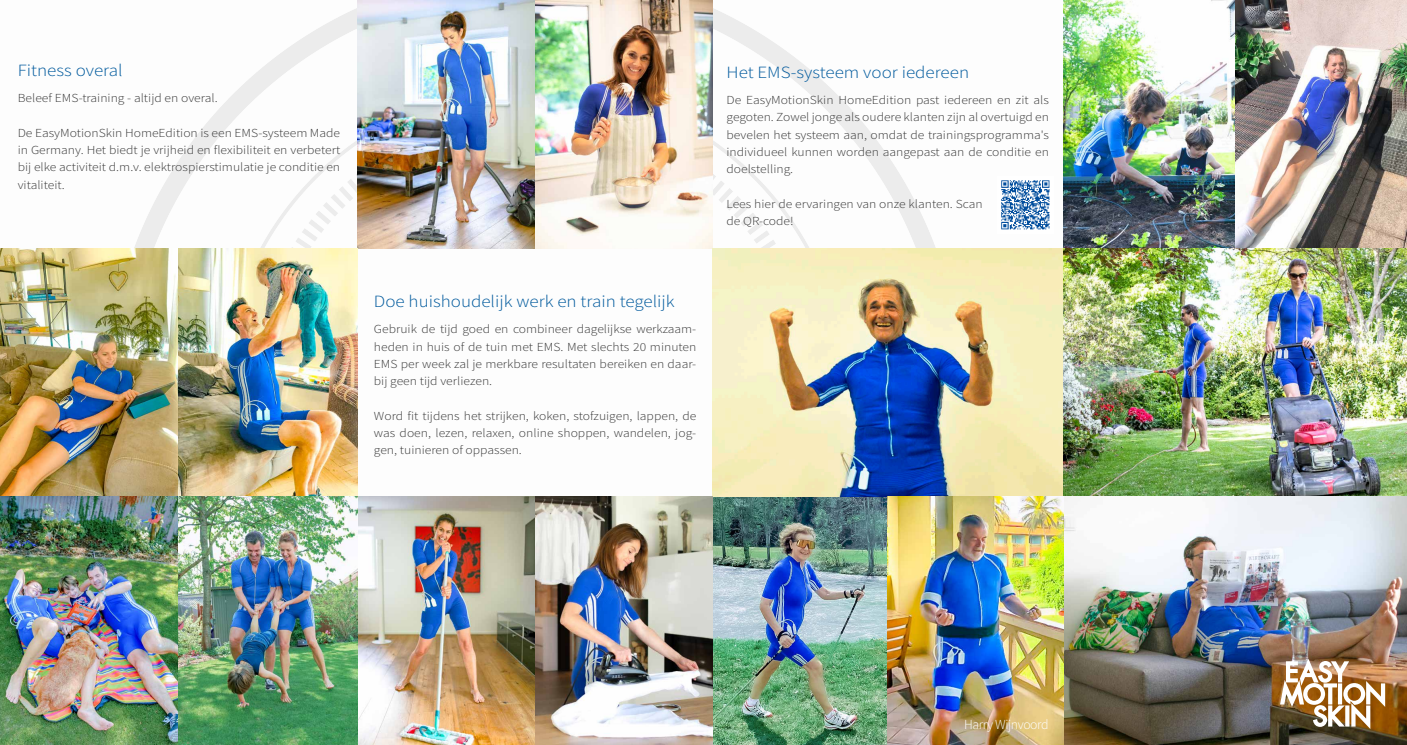
<style>
.page{position:relative;width:1407px;height:745px;background:#fff}
.page>*{position:absolute;margin:0;border:0;box-sizing:border-box;transform-origin:0 0}
.t1{font:300 17.12px "Source Sans Pro";color:#015a9d;scale:1.11 1}
.t2{font:300 13.75px "Source Sans Pro";letter-spacing:-.03em;color:#fff}
.t3{font:300 12.25px/17.2px "Source Sans Pro";color:#373737;text-align:justify;scale:1.11 1}
</style>
<div class="page">
<img style="left:134px;top:0;width:802px;height:249px">
<img style="left:358px;top:0;width:354px;height:248px">
<img style="left:1063px;top:0;width:344px;height:248px">
<img style="left:0;top:248px;width:358px;height:496px">
<img style="left:358px;top:496px;width:1049px;height:248px">
<img style="left:712px;top:248px;width:695px;height:248px">
<img style="left:1280px;top:658px;width:105px;height:70px">
<img style="left:1001px;top:180px;width:49px;height:50px">
<h1 class="t1" style="left:18px;top:60px;width:96px">Fitness overal</h1>
<p class="t3" style="left:18px;top:90px;width:182px">Beleef EMS-training - altijd en overal.</p>
<p class="t3" style="left:18px;top:124px;width:292px">De EasyMotionSkin HomeEdition is een EMS-systeem Made in Germany. Het biedt je vrijheid en flexibiliteit en verbetert bij elke activiteit d.m.v. elektrospierstimulatie je conditie en vitaliteit.</p>
<h1 class="t1" style="left:374px;top:291px;width:273px">Doe huishoudelijk werk en train tegelijk</h1>
<p class="t3" style="left:374px;top:320px;width:292px">Gebruik de tijd goed en combineer dagelijkse werkzaam&shy;heden in huis of de tuin met EMS. Met slechts 20 minuten EMS per week zal je merkbare resultaten bereiken en daar&shy;bij geen tijd verliezen.</p>
<p class="t3" style="left:374px;top:407px;width:292px">Word fit tijdens het strijken, koken, stofzuigen, lappen, de was doen, lezen, relaxen, online shoppen, wandelen, jog&shy;gen, tuinieren of oppassen.</p>
<h1 class="t1" style="left:726px;top:62px;width:220px">Het EMS-systeem voor iedereen</h1>
<p class="t3" style="left:726px;top:91px;width:292px">De EasyMotionSkin HomeEdition past iedereen en zit als gegoten. Zowel jonge als oudere klanten zijn al overtuigd en bevelen het systeem aan, omdat de trainingsprogramma's individueel kunnen worden aangepast aan de conditie en doelstelling.</p>
<p class="t3" style="left:726px;top:195px;width:232px">Lees hier de ervaringen van onze klanten. Scan de QR-code!</p>
<p class="t2" style="left:964px;top:715px;width:86px">Harry Wijnvoord</p>
</div>
